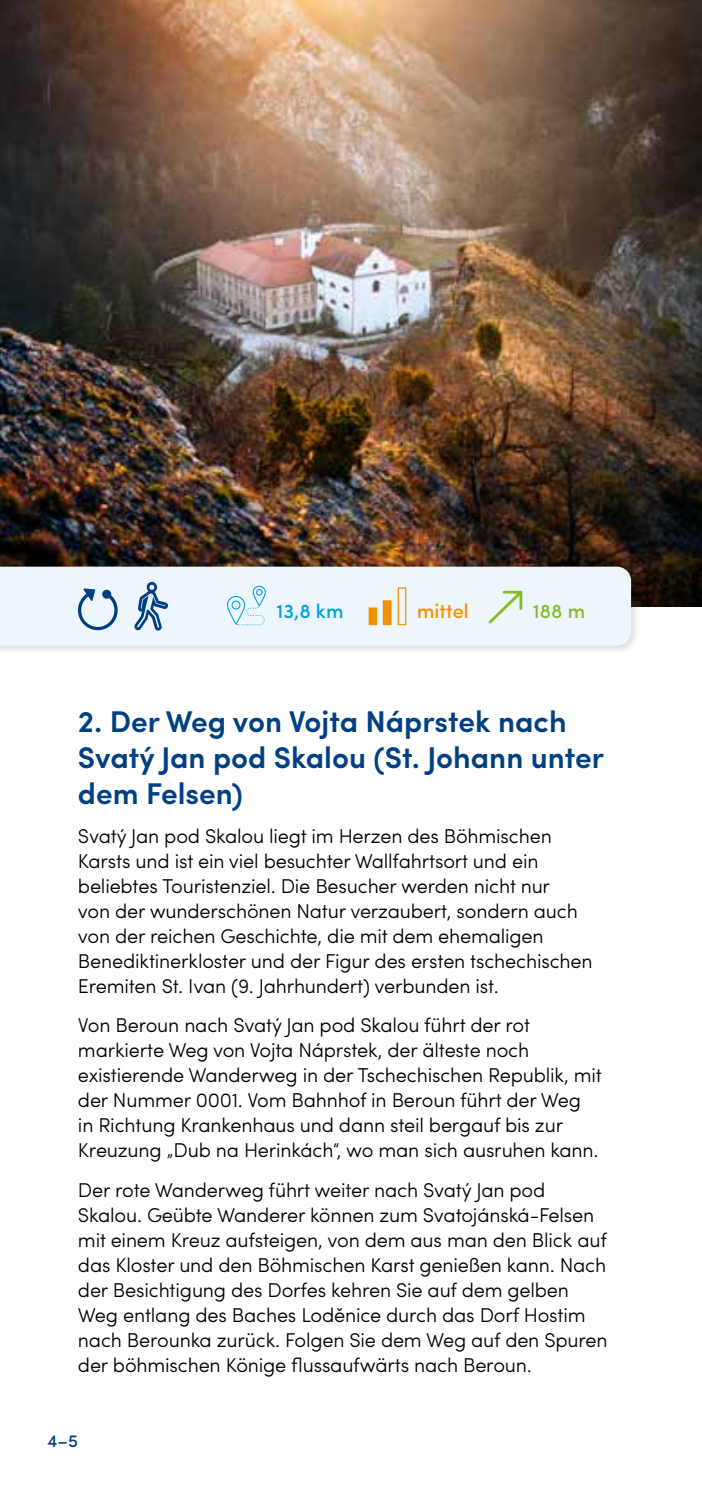
<style>
.page{position:relative;width:702px;height:1489px;background:#fff}
.page>*{position:absolute;margin:0;border:0;box-sizing:border-box;transform-origin:0 0}
.t1{font:600 30px/36px "Sofia Pro";color:#004082}
.t2{font:300 20px/25px "Sofia Pro";letter-spacing:-.01em;color:#000}
.t3{font:500 20px "Sofia Pro";color:#00a1e0}
.t4{font:500 20px "Sofia Pro";color:#f39200}
.t5{font:500 20px "Sofia Pro";color:#86bc25}
.t6{font:500 17.5px "Sofia Pro";color:#004082}
</style>
<div class="page">
<img style="left:0;top:0;width:702px;height:606px">
<div style="left:0;top:561px;width:641px;height:95px;background:#000;opacity:.15"></div>
<div style="left:0;top:566px;width:631px;height:79px;background:#edf6fd"></div>
<svg style="left:227px;top:585px;width:39px;height:40px;background:#cfebf9"></svg>
<div style="left:368px;top:607px;width:9px;height:18px;background:#f39200;border:1px solid #f39200"></div>
<div style="left:383px;top:600px;width:8px;height:25px;background:#f39200"></div>
<div style="left:397px;top:587px;width:9px;height:38px;border:1px solid #f39200"></div>
<svg style="left:488px;top:591px;width:34px;height:32px"></svg>
<svg style="left:78px;top:588px;width:40px;height:42px;background:#b5cbe0"></svg>
<div style="left:102px;top:589px;width:10px;height:10px;background:#004082;border-radius:50%"></div>
<svg style="left:134px;top:582px;width:34px;height:48px;background:#9bb7d2"></svg>
<p class="t3" style="left:276px;top:596px;width:68px">13,8 km</p>
<p class="t4" style="left:417px;top:596px;width:53px">mittel</p>
<p class="t5" style="left:533px;top:596px;width:54px">188 m</p>
<h1 class="t1" style="left:78px;top:701px;width:527px">2. Der Weg von Vojta Náprstek nach<br>Svatý Jan pod Skalou (St. Johann unter dem Felsen)</h1>
<p class="t2" style="left:78px;top:822px;width:516px">Svatý Jan pod Skalou liegt im Herzen des Böhmischen Karsts und ist ein viel besuchter Wallfahrtsort und ein beliebtes Touristenziel. Die Besucher werden nicht nur<br>von der wunderschönen Natur verzaubert, sondern auch von der reichen Geschichte, die mit dem ehemaligen Benediktinerkloster und der Figur des ersten tschechischen Eremiten St. Ivan (9. Jahrhundert) verbunden ist.</p>
<p class="t2" style="left:78px;top:1011px;width:525px">Von Beroun nach Svatý Jan pod Skalou führt der rot markierte Weg von Vojta Náprstek, der älteste noch existierende Wanderweg in der Tschechischen Republik, mit der Nummer 0001. Vom Bahnhof in Beroun führt der Weg<br>in Richtung Krankenhaus und dann steil bergauf bis zur Kreuzung „Dub na Herinkách“, wo man sich ausruhen kann.</p>
<p class="t2" style="left:78px;top:1175px;width:531px">Der rote Wanderweg führt weiter nach Svatý Jan pod Skalou. Geübte Wanderer können zum Svatojánská-Felsen mit einem Kreuz aufsteigen, von dem aus man den Blick auf das Kloster und den Böhmischen Karst genießen kann. Nach der Besichtigung des Dorfes kehren Sie auf dem gelben Weg entlang des Baches Loděnice durch das Dorf Hostim nach Berounka zurück. Folgen Sie dem Weg auf den Spuren der böhmischen Könige flussaufwärts nach Beroun.</p>
<p class="t6" style="left:47px;top:1427px;width:32px">4–5</p>
</div>
